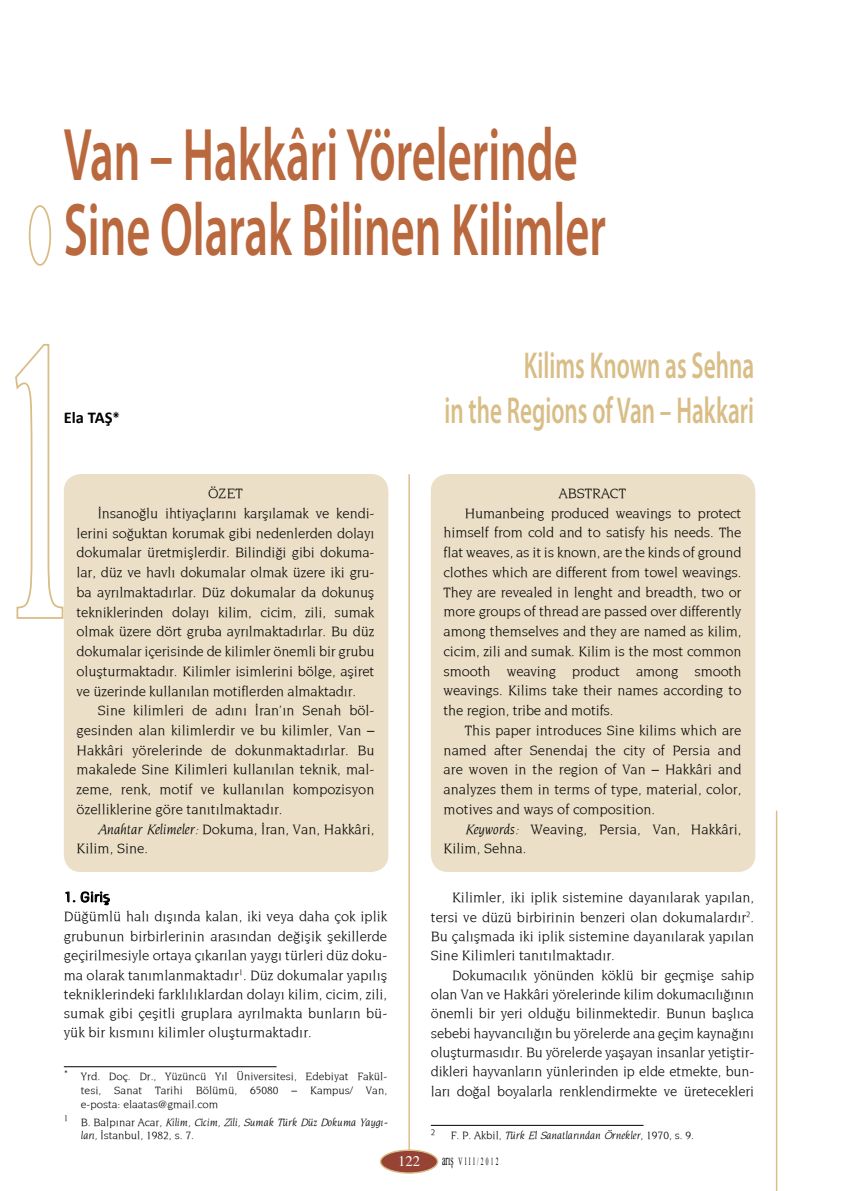
<style>
.page{position:relative;width:851px;height:1191px;background:#fff}
.page>*{position:absolute;margin:0;border:0;box-sizing:border-box;transform-origin:0 0}
.t1{font:600 75px/75px "Myriad Pro";color:#ba683d;scale:.62 1}
.t2{font:600 37.5px "Myriad Pro";color:#d9bd86;scale:.62 1}
.t3{font:700 16.5px "Calibri";color:#000}
.t4{font:14.55px/19.4px "Novarese";letter-spacing:-.01em;color:#000;text-align:justify}
.t5{font:14.55px "Times";color:#fff}
.t6{font:13.05px "Hel Con Solaris";color:#000;scale:1.25 1}
.t7{font:italic 11.4px/13.6px "Novarese";color:#000}
.t8{font:11.4px/13.6px "Novarese";color:#000;text-align:justify}
.t9{font:10.95px "Times New Roman";letter-spacing:.4em;color:#000;scale:.51 1}
.t10{font:9px "Novarese";color:#000}
.s1{font-style:italic}
.s2{font-style:normal}
.s3{font-size:15.6px}
</style>
<div class="page">
<hr style="left:775px;top:810px;width:2px;height:381px;background:#d9bd86">
<div style="left:380px;top:1150px;width:57px;height:23px;background:#964335;border-radius:50%"></div>
<div style="left:380px;top:1149px;width:58px;height:24px;border:1px solid #d9bd86;border-radius:50%"></div>
<hr style="left:408px;top:474px;width:2px;height:676px;background:#d9bd86">
<div style="left:64px;top:474px;width:324px;height:398px;background:#ecdfc7;border-radius:17px"></div>
<div style="left:431px;top:474px;width:324px;height:398px;background:#ecdfc7;border-radius:17px"></div>
<svg style="left:15px;top:205px;width:49px;height:414px"></svg>
<hr style="left:431px;top:1125px;width:212px;height:1px;background:#000">
<svg style="left:66px;top:892px;width:9px;height:10px"></svg>
<svg style="left:81px;top:891px;width:29px;height:15px"></svg>
<hr style="left:64px;top:1066px;width:212px;height:1px;background:#000">
<h1 class="t1" style="left:64px;top:116px;width:876px">Van – Hakkâri Yörelerinde<br>Sine Olarak Bilinen Kilimler</h1>
<p class="t3" style="left:64px;top:407px;width:50px">Ela TAŞ</p>
<h2 class="t2" style="left:524px;top:342px;width:373px">Kilims Known as Sehna</h2>
<h2 class="t2" style="left:444px;top:387px;width:501px">in the Regions of Van – Hakkari</h2>
<p class="t4" style="left:208px;top:483px;width:36px">ÖZET</p>
<p class="t4" style="left:98px;top:503px;width:278px">İnsanoğlu ihtiyaçlarını karşılamak ve kendi-</p>
<p class="t4" style="left:77px;top:522px;width:299px">lerini soğuktan korumak gibi nedenlerden dolayı</p>
<p class="t4" style="left:77px;top:542px;width:299px">dokumalar üretmişlerdir. Bilindiği gibi dokuma-</p>
<p class="t4" style="left:77px;top:562px;width:299px">lar, düz ve havlı dokumalar olmak üzere iki gru-</p>
<p class="t4" style="left:77px;top:582px;width:299px">ba ayrılmaktadırlar. Düz dokumalar da dokunuş</p>
<p class="t4" style="left:77px;top:601px;width:299px">tekniklerinden dolayı kilim, cicim, zili, sumak</p>
<p class="t4" style="left:77px;top:621px;width:299px">olmak üzere dört gruba ayrılmaktadırlar. Bu düz</p>
<p class="t4" style="left:77px;top:641px;width:299px">dokumalar içerisinde de kilimler önemli bir grubu</p>
<p class="t4" style="left:77px;top:661px;width:299px">oluşturmaktadır. Kilimler isimlerini bölge, aşiret</p>
<p class="t4" style="left:77px;top:680px;width:281px">ve üzerinde kullanılan motiflerden almaktadır.</p>
<p class="t4" style="left:98px;top:700px;width:278px">Sine kilimleri de adını İran’ın Senah böl-</p>
<p class="t4" style="left:77px;top:720px;width:299px">gesinden alan kilimlerdir ve bu kilimler, Van –</p>
<p class="t4" style="left:77px;top:739px;width:299px">Hakkâri yörelerinde de dokunmaktadırlar. Bu</p>
<p class="t4" style="left:77px;top:759px;width:299px">makalede Sine Kilimleri kullanılan teknik, mal-</p>
<p class="t4" style="left:77px;top:779px;width:299px">zeme, renk, motif ve kullanılan kompozisyon</p>
<p class="t4" style="left:77px;top:799px;width:207px">özelliklerine göre tanıtılmaktadır.</p>
<p class="t4" style="left:98px;top:818px;width:278px"><span class="s1">Anahtar Kelimeler:</span> Dokuma, İran, Van, Hakkâri,</p>
<p class="t4" style="left:77px;top:838px;width:73px">Kilim, Sine.</p>
<p class="t4" style="left:559px;top:483px;width:69px">ABSTRACT</p>
<p class="t4" style="left:465px;top:503px;width:278px">Humanbeing produced weavings to protect</p>
<p class="t4" style="left:443px;top:522px;width:299px">himself from cold and to satisfy his needs. The</p>
<p class="t4" style="left:443px;top:542px;width:299px">flat weaves, as it is known, are the kinds of ground</p>
<p class="t4" style="left:443px;top:562px;width:299px">clothes which are different from towel weavings.</p>
<p class="t4" style="left:443px;top:582px;width:299px">They are revealed in lenght and breadth, two or</p>
<p class="t4" style="left:443px;top:601px;width:299px">more groups of thread are passed over differently</p>
<p class="t4" style="left:443px;top:621px;width:299px">among themselves and they are named as kilim,</p>
<p class="t4" style="left:443px;top:641px;width:299px">cicim, zili and sumak. Kilim is the most common</p>
<p class="t4" style="left:443px;top:660px;width:299px">smooth weaving product among smooth</p>
<p class="t4" style="left:443px;top:680px;width:299px">weavings. Kilims take their names according to</p>
<p class="t4" style="left:443px;top:700px;width:171px">the region, tribe and motifs.</p>
<p class="t4" style="left:465px;top:720px;width:278px">This paper introduces Sine kilims which are</p>
<p class="t4" style="left:443px;top:739px;width:299px">named after Senendaj the city of Persia and</p>
<p class="t4" style="left:443px;top:759px;width:299px">are woven in the region of Van – Hakkâri and</p>
<p class="t4" style="left:443px;top:779px;width:299px">analyzes them in terms of type, material, color,</p>
<p class="t4" style="left:443px;top:799px;width:213px">motives and ways of composition.</p>
<p class="t4" style="left:465px;top:818px;width:278px"><span class="s1">Keywords:</span> Weaving, Persia, Van, Hakkâri,</p>
<p class="t4" style="left:443px;top:838px;width:84px">Kilim, Sehna.</p>
<p class="t6" style="left:64px;top:889px;width:39px">1. Giriş</p>
<p class="t4" style="left:64px;top:906px;width:325px">Düğümlü halı dışında kalan, iki veya daha çok iplik grubunun birbirlerinin arasından değişik şekillerde geçirilmesiyle ortaya çıkarılan yaygı türleri düz doku&shy;ma olarak tanımlanmaktadır<sup>1</sup>. Düz dokumalar yapılış tekniklerindeki farklılıklardan dolayı kilim, cicim, zili, sumak gibi çeşitli gruplara ayrılmakta bunların bü&shy;yük bir kısmını kilimler oluşturmaktadır.</p>
<p class="t8" style="left:81px;top:1069px;width:308px;text-indent:-17px"><sup>*</sup> Yrd. Doç. Dr., Yüzüncü Yıl Üniversitesi, Edebiyat Fakül&shy;tesi, Sanat Tarihi Bölümü, 65080 – Kampus/ Van, e-posta: elaatas@gmail.com</p>
<p class="t7" style="left:81px;top:1114px;width:308px;text-indent:-17px"><sup>1</sup> <span class="s2">B. Balpınar Acar</span>, Kilim, Cicim, Zili, Sumak Türk Düz Dokuma Yaygı&shy;ları, <span class="s2">İstanbul, 1982, s. 7.</span></p>
<p class="t4" style="left:431px;top:887px;width:325px;text-indent:21px">Kilimler, iki iplik sistemine dayanılarak yapılan, tersi ve düzü birbirinin benzeri olan dokumalardır<sup>2</sup>.<br>Bu çalışmada iki iplik sistemine dayanılarak yapılan Sine Kilimleri tanıtılmaktadır.</p>
<p class="t4" style="left:431px;top:964px;width:325px;text-indent:21px">Dokumacılık yönünden köklü bir geçmişe sahip olan Van ve Hakkâri yörelerinde kilim dokumacılığının önemli bir yeri olduğu bilinmektedir. Bunun başlıca sebebi hayvancılığın bu yörelerde ana geçim kaynağını oluşturmasıdır. Bu yörelerde yaşayan insanlar yetiştir&shy;dikleri hayvanların yünlerinden ip elde etmekte, bun&shy;ları doğal boyalarla renklendirmekte ve üretecekleri</p>
<p class="t10" style="left:431px;top:1126px;width:6px">2</p>
<p class="t7" style="left:450px;top:1128px;width:245px"><span class="s2">F. P. Akbil,</span> Türk El Sanatlarından Örnekler<span class="s2">, 1970, s. 9.</span></p>
<p class="t5" style="left:398px;top:1147px;width:23px">122</p>
<p class="t9" style="left:442px;top:1154px;width:112px"><span class="s3">arış</span> VIII/2012</p>
</div>
